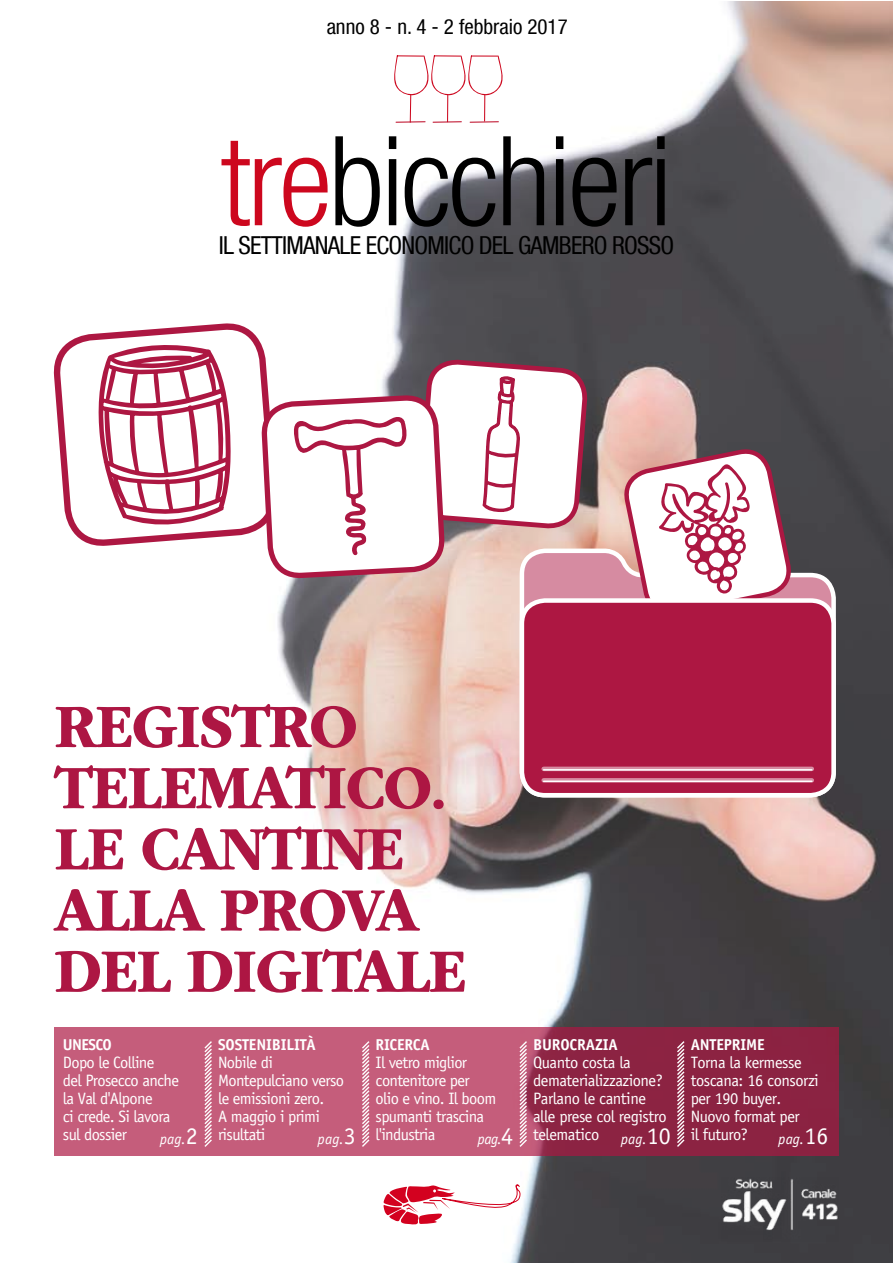
<style>
.page{position:relative;width:893px;height:1263px;background:#fff}
.page>*{position:absolute;margin:0;border:0;box-sizing:border-box;transform-origin:0 0}
.t1{font:300 condensed 124.5px "Helvetica Neue LT Com";letter-spacing:-.025em;color:#000}
.t2{font:700 64.5px/61.2px "ITC Garamond Std";letter-spacing:-.04em;color:#ad1643;scale:.95 1}
.t3{font:condensed 24.75px "Helvetica Neue LT Com";letter-spacing:-.03em;color:#000}
.t4{font:condensed 21px "Helvetica Neue LT Com";color:#000}
.t5{font:16.5px/18px "Officina Sans Std";letter-spacing:-.04em;color:#fff}
.t6{font:700 15.75px "Officina Sans Std";letter-spacing:-.01em;color:#fff}
.t7{font:italic 15px "Officina Sans Std";color:#fff}
.s1{color:#cd071e}
.s2{font-style:normal;font-size:24px}
</style>
<div class="page">
<img style="left:53px;top:1px;width:840px;height:1262px">
<svg style="left:54px;top:1028px;width:785px;height:128px;fill:#c55d7b"></svg>
<svg style="left:383px;top:1184px;width:137px;height:40px"></svg>
<svg style="left:203px;top:1040px;width:10px;height:108px"></svg>
<svg style="left:360px;top:1040px;width:11px;height:108px"></svg>
<svg style="left:518px;top:1040px;width:10px;height:108px"></svg>
<svg style="left:675px;top:1040px;width:11px;height:108px"></svg>
<svg style="left:390px;top:55px;width:113px;height:68px"></svg>
<img style="left:722px;top:1177px;width:117px;height:65px">
<svg style="left:54px;top:198px;width:222px;height:473px"></svg>
<svg style="left:96px;top:247px;width:135px;height:337px"></svg>
<svg style="left:443px;top:277px;width:147px;height:334px"></svg>
<svg style="left:263px;top:224px;width:180px;height:525px"></svg>
<svg style="left:263px;top:258px;width:324px;height:327px"></svg>
<svg style="left:517px;top:544px;width:321px;height:256px"></svg>
<svg style="left:622px;top:428px;width:171px;height:170px"></svg>
<div style="left:522px;top:600px;width:312px;height:195px;background:#ad1742;border-radius:23px"></div>
<div style="left:520px;top:598px;width:316px;height:199px;border:4px solid #fff;border-radius:23px"></div>
<svg style="left:544px;top:767px;width:268px;height:4px"></svg>
<hr style="left:544px;top:778px;width:268px;height:4px;background:#d68ba1">
<hr style="left:544px;top:769px;width:268px;height:1px;background:#fff">
<hr style="left:544px;top:780px;width:268px;height:2px;background:#fff">
<p class="t4" style="left:327px;top:14px;width:243px">ANNO 8 - N. 4 - 2 FEBBRAIO 2017</p>
<h1 class="t1" style="left:221px;top:110px;width:453px"><span class="s1">tre</span>bicchieri</h1>
<h3 class="t3" style="left:219px;top:231px;width:457px">IL SETTIMANALE ECONOMICO DEL GAMBERO ROSSO</h3>
<h2 class="t2" style="left:54px;top:696px;width:436px">REGISTRO<br>TELEMATICO.<br>LE CANTINE<br>ALLA PROVA<br>DEL DIGITALE</h2>
<p class="t6" style="left:218px;top:1034px;width:99px">SOSTENIBILITÀ</p>
<p class="t5" style="left:218px;top:1053px;width:127px">Nobile di<br>Montepulciano verso le emissioni zero.<br>A maggio i primi risultati</p>
<p class="t6" style="left:376px;top:1034px;width:56px">RICERCA</p>
<p class="t5" style="left:376px;top:1053px;width:122px">Il vetro miglior contenitore per olio e vino. Il boom spumanti trascina l'industria</p>
<p class="t6" style="left:533px;top:1034px;width:86px">BUROCRAZIA</p>
<p class="t5" style="left:533px;top:1053px;width:135px">Quanto costa la dematerializzazione?<br>Parlano le cantine alle prese col registro</p>
<p class="t6" style="left:63px;top:1035px;width:51px">UNESCO</p>
<p class="t5" style="left:63px;top:1054px;width:118px">Dopo le Colline<br>del Prosecco anche la Val d'Alpone<br>ci crede. Si lavora sul dossier</p>
<p class="t7" style="left:160px;top:1130px;width:39px">pag.<span class="s2">2</span></p>
<p class="t5" style="left:533px;top:1125px;width:68px">telematico</p>
<p class="t7" style="left:318px;top:1130px;width:39px">pag.<span class="s2">3</span></p>
<p class="t7" style="left:478px;top:1130px;width:37px">pag.<span class="s2">4</span></p>
<p class="t7" style="left:621px;top:1130px;width:51px">pag.<span class="s2">10</span></p>
<p class="t6" style="left:691px;top:1034px;width:75px">ANTEPRIME</p>
<p class="t5" style="left:691px;top:1053px;width:130px">Torna la kermesse toscana: 16 consorzi per 190 buyer.<br>Nuovo format per<br>il futuro?</p>
<p class="t7" style="left:778px;top:1130px;width:51px">pag.<span class="s2">16</span></p>
</div>
